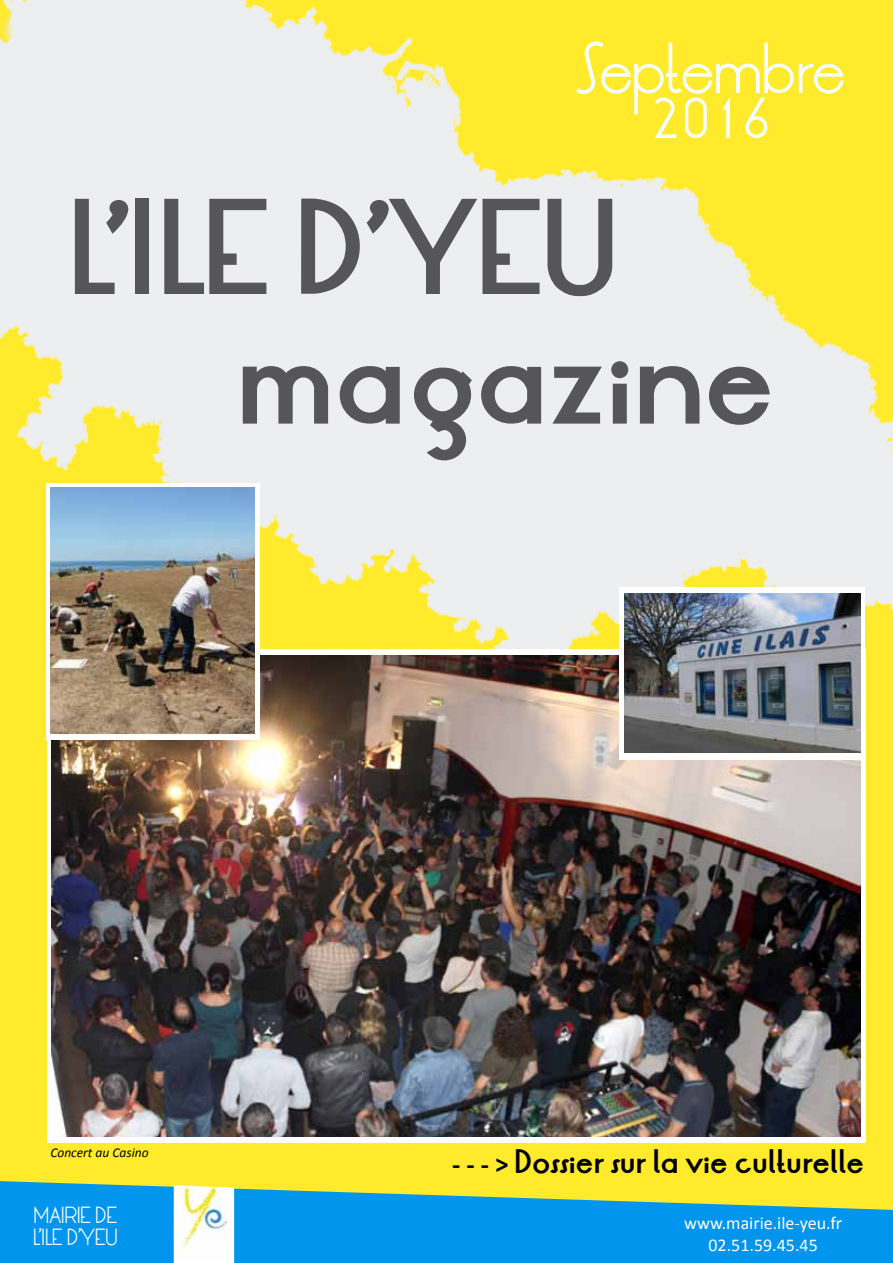
<style>
.page{position:relative;width:893px;height:1263px;background:#fff}
.page>*{position:absolute;margin:0;border:0;box-sizing:border-box;transform-origin:0 0}
.t1{font:700 108px/129.6px "LT Oksana";color:#565659}
.t2{font:55.5px/45px "LT Oksana";letter-spacing:-.04em;color:#f5feff;text-align:center}
.t3{font:700 27px "LT Oksana";color:#000}
.t4{font:18px/21.6px "Calibri";color:#fff;text-align:center}
.t5{font:18px/21.6px "LT Oksana";color:#fff}
.t6{font:italic 13.5px "Calibri";color:#000}
.s1{font-family:"Calibri"}
</style>
<div class="page">
<div style="left:0;top:0;width:893px;height:1220px;background:#ffea2b"></div>
<svg style="left:0;top:1181px;width:893px;height:82px;fill:#0195ee"></svg>
<svg style="left:174px;top:1185px;width:60px;height:78px"></svg>
<img style="left:174px;top:1187px;width:53px;height:75px">
<img style="left:0;top:0;width:893px;height:689px">
<svg style="left:47px;top:649px;width:818px;height:493px;background:#e3e1e0"></svg>
<img style="left:52px;top:656px;width:808px;height:480px">
<div style="left:620px;top:587px;width:245px;height:172px;background:#fffffe"></div>
<div style="left:46px;top:483px;width:213px;height:257px;background:#fffffe"></div>
<img style="left:50px;top:488px;width:205px;height:246px">
<img style="left:624px;top:593px;width:236px;height:159px">
<h2 class="t2" style="left:576px;top:49px;width:272px">SEPTEMBRE<br>2016</h2>
<h1 class="t1" style="left:236px;top:188px;width:540px;text-indent:-170px">L’Ile d’Yeu magazine</h1>
<p class="t6" style="left:50px;top:1143px;width:100px">Concert au Casino</p>
<h3 class="t3" style="left:452px;top:1141px;width:413px"><span class="s1">- - - &gt;</span> Dossier sur la vie culturelle</h3>
<p class="t5" style="left:33px;top:1206px;width:86px">MAIRIE DE<br>L’ILE D’YEU</p>
<p class="t4" style="left:684px;top:1212px;width:160px">www.mairie.ile-yeu.fr<br>02.51.59.45.45</p>
</div>
